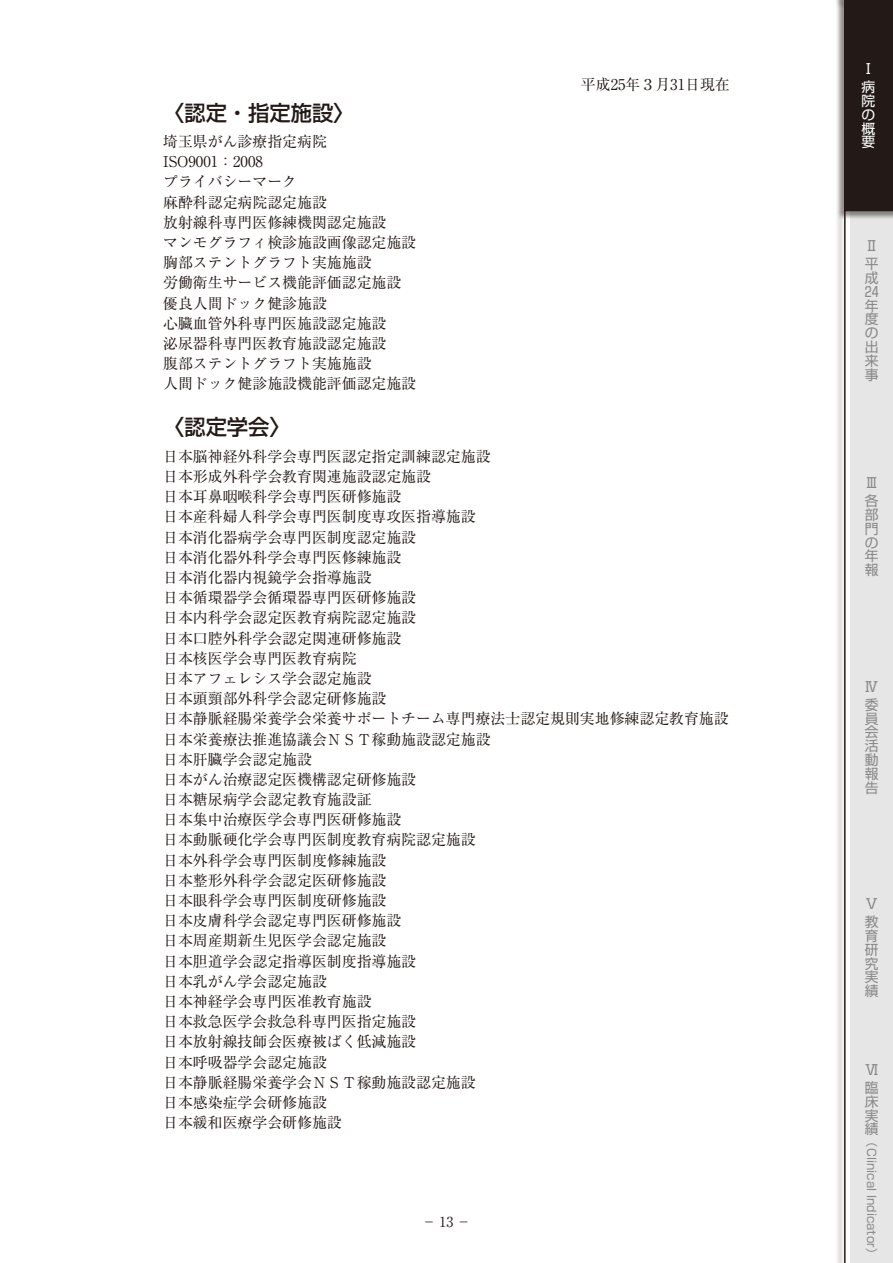
<style>
.page{position:relative;width:893px;height:1263px;background:#fff}
.page>*{position:absolute;margin:0;border:0;box-sizing:border-box;transform-origin:0 0}
.t1{font:500 21.3px "Shin Go Pro";color:#231916}
.t2{font:14.85px/20.2px "Ryumin Pro";color:#231916}
.t3{font:13.8px/13.8px "Shin Go Pro";color:#898989}
.t4{font:13.8px/13.8px "Shin Go Pro";color:#fff}
.t5{font:13.8px "Ryumin Pro";color:#231916}
.t6{font:11.7px "Shin Go Pro";color:#898989}
</style>
<div class="page">
<div style="left:835px;top:0;width:58px;height:1263px;background:#231916;opacity:.5"></div>
<svg style="left:843px;top:220px;width:50px;height:1043px"></svg>
<div style="left:835px;top:0;width:58px;height:220px;background:#231916;opacity:.5"></div>
<div style="left:844px;top:0;width:49px;height:210px;background:#231916"></div>
<p class="t2" style="left:581px;top:73px;width:150px">平成25年３月31日現在</p>
<p class="t1" style="left:163px;top:95px;width:193px">〈認定・指定施設〉</p>
<p class="t2" style="left:163px;top:130px;width:254px">埼玉県がん診療指定病院<br>ISO9001：2008<br>プライバシーマーク<br>麻酔科認定病院認定施設<br>放射線科専門医修練機関認定施設<br>マンモグラフィ検診施設画像認定施設胸部ステントグラフト実施施設　<br>労働衛生サービス機能評価認定施設優良人間ドック健診施設　<br>心臓血管外科専門医施設認定施設<br>泌尿器科専門医教育施設認定施設<br>腹部ステントグラフト実施施設<br>人間ドック健診施設機能評価認定施設</p>
<p class="t1" style="left:163px;top:410px;width:129px">〈認定学会〉</p>
<p class="t2" style="left:163px;top:445px;width:567px">日本脳神経外科学会専門医認定指定訓練認定施設<br>日本形成外科学会教育関連施設認定施設<br>日本耳鼻咽喉科学会専門医研修施設<br>日本産科婦人科学会専門医制度専攻医指導施設<br>日本消化器病学会専門医制度認定施設<br>日本消化器外科学会専門医修練施設<br>日本消化器内視鏡学会指導施設<br>日本循環器学会循環器専門医研修施設<br>日本内科学会認定医教育病院認定施設<br>日本口腔外科学会認定関連研修施設<br>日本核医学会専門医教育病院<br>日本アフェレシス学会認定施設<br>日本頭頸部外科学会認定研修施設<br>日本静脈経腸栄養学会栄養サポートチーム専門療法士認定規則実地修練認定教育施設日本栄養療法推進協議会ＮＳＴ稼動施設認定施設<br>日本肝臓学会認定施設<br>日本がん治療認定医機構認定研修施設<br>日本糖尿病学会認定教育施設証<br>日本集中治療医学会専門医研修施設<br>日本動脈硬化学会専門医制度教育病院認定施設<br>日本外科学会専門医制度修練施設<br>日本整形外科学会認定医研修施設<br>日本眼科学会専門医制度研修施設<br>日本皮膚科学会認定専門医研修施設<br>日本周産期新生児医学会認定施設<br>日本胆道学会認定指導医制度指導施設<br>日本乳がん学会認定施設<br>日本神経学会専門医准教育施設<br>日本救急医学会救急科専門医指定施設<br>日本放射線技師会医療被ばく低減施設<br>日本呼吸器学会認定施設<br>日本静脈経腸栄養学会ＮＳＴ稼動施設認定施設<br>日本感染症学会研修施設<br>日本緩和医療学会研修施設</p>
<p class="t5" style="left:422px;top:1211px;width:50px">−13−</p>
<p class="t4" style="left:862px;top:58px;width:15px;line-height:18.3px">Ⅰ病</p>
<p class="t4" style="left:862px;top:92px;width:15px;text-align:justify">院の概要</p>
<p class="t3" style="left:865px;top:235px;width:15px;line-height:18.3px">Ⅱ平</p>
<p class="t3" style="left:865px;top:269px;width:15px;text-align:justify">成24年度の出来事</p>
<p class="t3" style="left:865px;top:472px;width:15px;line-height:18.3px">Ⅲ各</p>
<p class="t3" style="left:865px;top:506px;width:15px;text-align:justify">部門の年報</p>
<p class="t3" style="left:865px;top:675px;width:15px;line-height:18.3px">Ⅳ委</p>
<p class="t3" style="left:865px;top:710px;width:15px;text-align:justify">員会活動報告</p>
<p class="t3" style="left:865px;top:893px;width:15px;line-height:18.3px">Ⅴ教</p>
<p class="t3" style="left:865px;top:927px;width:15px;text-align:justify">育研究実績</p>
<p class="t3" style="left:865px;top:1059px;width:15px;line-height:18.3px">Ⅵ臨</p>
<p class="t3" style="left:865px;top:1093px;width:15px;text-align:justify">床実績</p>
<p class="t6" style="left:866px;top:1132px;width:13px">（</p>
<p class="t6" style="left:881px;top:1148px;width:101px;rotate:90deg">Clinical Indicator</p>
<p class="t6" style="left:866px;top:1243px;width:13px">）</p>
</div>
